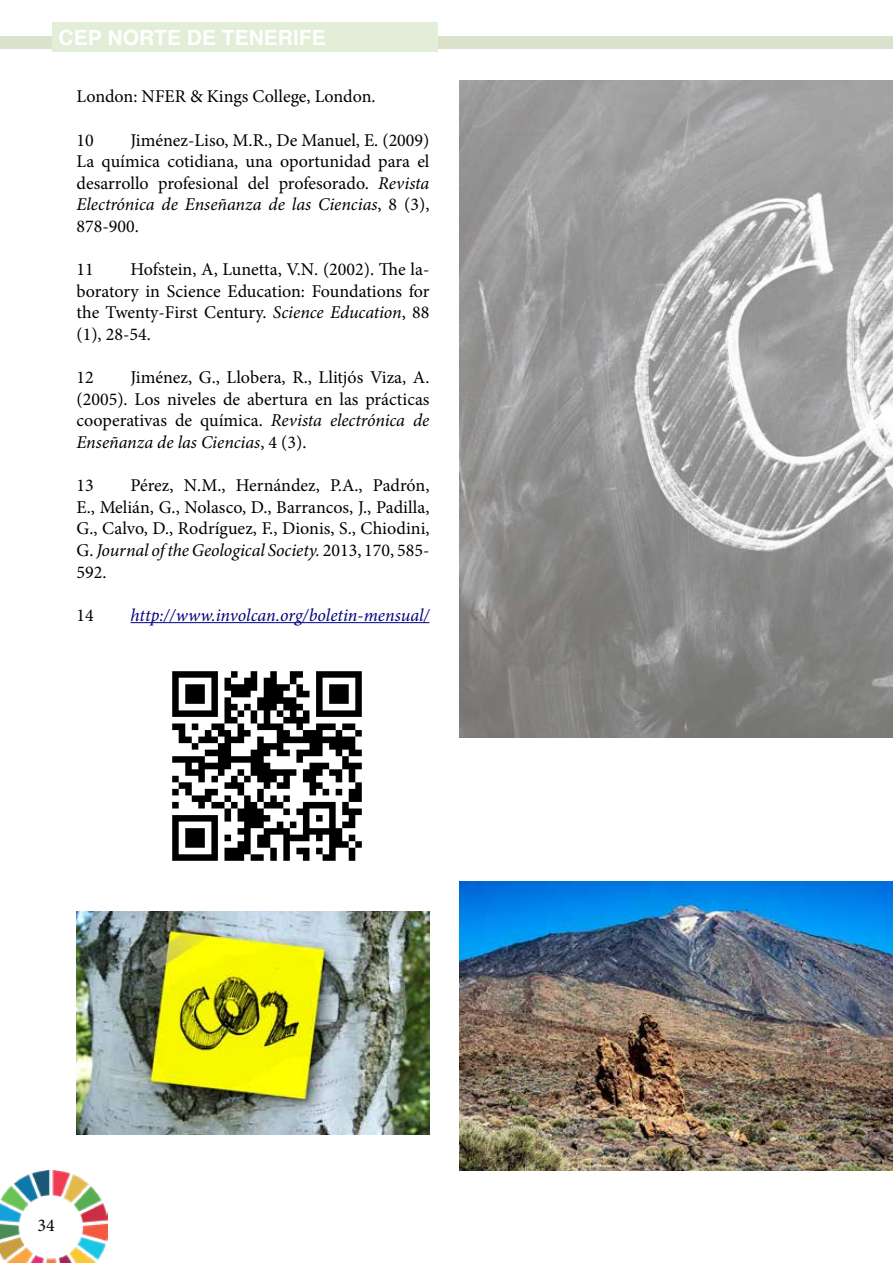
<style>
.page{position:relative;width:893px;height:1263px;background:#fff}
.page>*{position:absolute;margin:0;border:0;box-sizing:border-box;transform-origin:0 0}
.t1{font:700 21px "Helvetica";color:#fff}
.t2{font:18px/21.6px "Minion Pro";color:#000;text-align:justify}
.t3{font:italic 18px "Minion Pro";color:#000080}
.s1{font-style:italic}
</style>
<div class="page">
<img style="left:1px;top:1170px;width:106px;height:93px">
<div style="left:1px;top:36px;width:892px;height:13px;background:#dbe2cb"></div>
<div style="left:53px;top:23px;width:385px;height:29px;background:#e2eed7"></div>
<hr style="left:131px;top:622px;width:298px;height:1px;background:#000080">
<img style="left:172px;top:671px;width:190px;height:190px">
<img style="left:459px;top:81px;width:434px;height:657px">
<img style="left:77px;top:912px;width:352px;height:222px">
<img style="left:459px;top:881px;width:434px;height:290px">
<p class="t1" style="left:59px;top:24px;width:269px">CEP NORTE DE TENERIFE</p>
<p class="t2" style="left:77px;top:86px;width:301px">London: NFER &amp; Kings College, London.</p>
<p class="t2" style="left:77px;top:129px;width:19px">10</p>
<p class="t2" style="left:77px;top:129px;width:354px;text-indent:54px">Jiménez-Liso, M.R., De Manuel, E. (2009)<br>La química cotidiana, una oportunidad para el desarrollo profesional del profesorado. <span class="s1">Revista Electrónica de Enseñanza de las Ciencias</span>, 8 (3), 878-900.</p>
<p class="t2" style="left:77px;top:259px;width:19px">11</p>
<p class="t2" style="left:77px;top:259px;width:354px;text-indent:54px">Hofstein, A, Lunetta, V.N. (2002). The la&shy;boratory in Science Education: Foundations for the Twenty-First Century. <span class="s1">Science Education</span>, 88 (1), 28-54.</p>
<p class="t2" style="left:77px;top:367px;width:19px">12</p>
<p class="t2" style="left:77px;top:367px;width:354px;text-indent:54px">Jiménez, G., Llobera, R., Llitjós Viza, A. (2005). Los niveles de abertura en las prácticas cooperativas de química. <span class="s1">Revista electrónica de Enseñanza de las Ciencias</span>, 4 (3).</p>
<p class="t2" style="left:77px;top:475px;width:19px">13</p>
<p class="t2" style="left:77px;top:475px;width:354px;text-indent:54px">Pérez, N.M., Hernández, P.A., Padrón, E., Melián, G., Nolasco, D., Barrancos, J., Padilla, G., Calvo, D., Rodríguez, F., Dionis, S., Chiodini, G. <span class="s1">Journal of the Geological Society.</span> 2013, 170, 585- 592.</p>
<p class="t2" style="left:77px;top:604px;width:19px">14</p>
<p class="t3" style="left:131px;top:603px;width:300px">http://www.involcan.org/boletin-mensual/</p>
<p class="t2" style="left:37px;top:1215px;width:19px">34</p>
</div>
